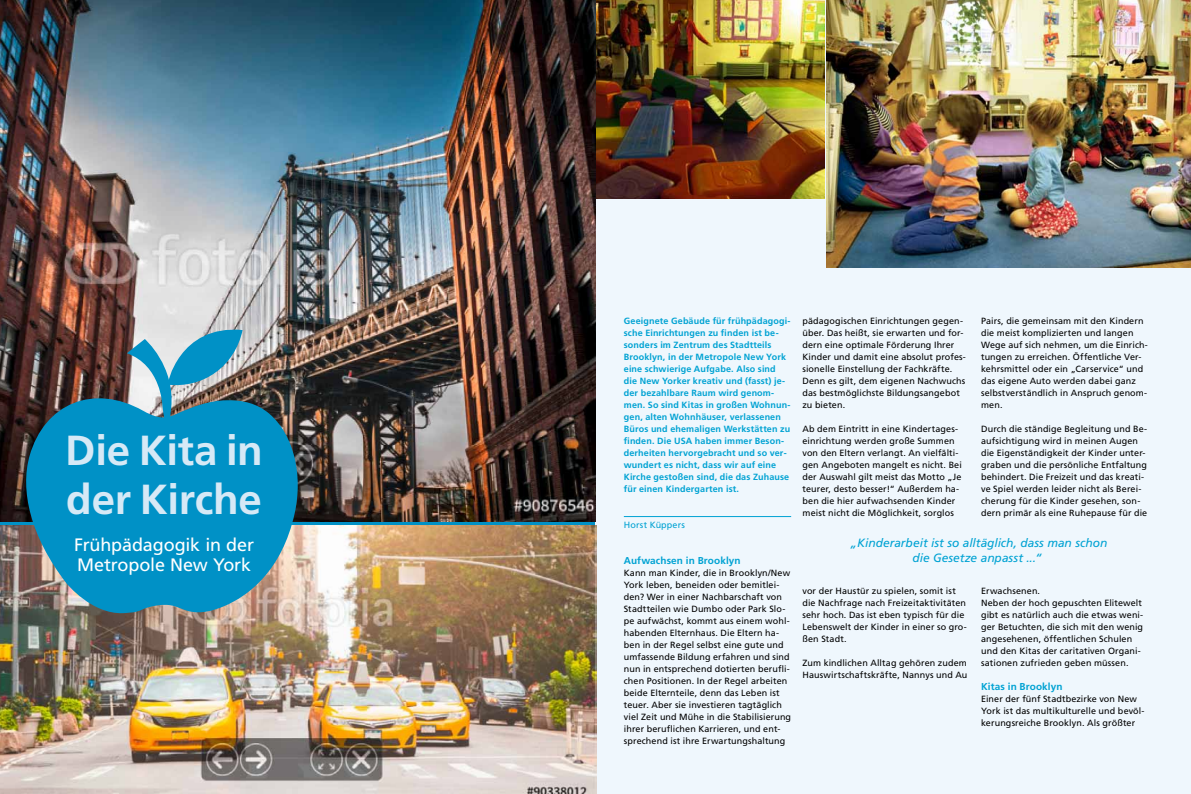
<style>
.page{position:relative;width:1191px;height:794px;background:#fff}
.page>*{position:absolute;margin:0;border:0;box-sizing:border-box;transform-origin:0 0}
.t1{font:700 42px/49px "Frutiger LT Std";letter-spacing:-.005em;color:#d6e9f6}
.t2{font:18px/20px "Frutiger LT Std";letter-spacing:-.01em;color:#fff}
.t3{font:italic 12px/14.5px "Frutiger LT Std";color:#00a2d3;text-align:center}
.t4{font:700 10px "Frutiger LT Std";letter-spacing:.01em;color:#00a2d3}
.t5{font:9px/12px "Frutiger LT Std";letter-spacing:.01em;color:#000}
.t6{font:700 9px/12px "Frutiger LT Std";letter-spacing:.015em;color:#00a2d3}
.t7{font:9px "Frutiger LT Std";letter-spacing:.02em;color:#00a2d3}
</style>
<div class="page">
<div style="left:595px;top:0;width:596px;height:794px;background:#eff7fd"></div>
<img style="left:595px;top:0;width:229px;height:198px">
<img style="left:826px;top:0;width:365px;height:267px">
<hr style="left:624px;top:516px;width:167px;height:1px;background:#00a2d3">
<img style="left:0;top:0;width:595px;height:521px">
<img style="left:0;top:525px;width:596px;height:269px">
<svg style="left:127px;top:324px;width:115px;height:59px;background:#72b1c8"></svg>
<svg style="left:20px;top:383px;width:283px;height:231px;background:#2289ae"></svg>
<h1 class="t1" style="left:65px;top:426px;width:199px">Die Kita in der Kirche</h1>
<h2 class="t2" style="left:74px;top:535px;width:181px">Frühpädagogik in der<br>Metropole New York</h2>
<p class="t6" style="left:624px;top:315px;width:168px">Geeignete Gebäude für frühpädagogi&shy;sche Einrichtungen zu finden ist be&shy;sonders im Zentrum des Stadtteils Brooklyn, in der Metropole New York eine schwierige Aufgabe. Also sind die New Yorker kreativ und (fasst) je&shy;der bezahlbare Raum wird genom&shy;men. So sind Kitas in großen Wohnun&shy;gen, alten Wohnhäuser, verlassenen Büros und ehemaligen Werkstätten zu finden. Die USA haben immer Beson&shy;derheiten hervorgebracht und so ver&shy;wundert es nicht, dass wir auf eine Kirche gestoßen sind, die das Zuhause für einen Kindergarten ist.</p>
<p class="t7" style="left:624px;top:520px;width:63px">Horst Küppers</p>
<p class="t4" style="left:624px;top:555px;width:118px">Aufwachsen in Brooklyn</p>
<p class="t5" style="left:624px;top:567px;width:169px">Kann man Kinder, die in Brooklyn/New York leben, beneiden oder bemitlei&shy;den? Wer in einer Nachbarschaft von Stadtteilen wie Dumbo oder Park Slo&shy;pe aufwächst, kommt aus einem wohl&shy;habenden Elternhaus. Die Eltern ha&shy;ben in der Regel selbst eine gute und umfassende Bildung erfahren und sind nun in entsprechend dotierten berufli&shy;chen Positionen. In der Regel arbeiten beide Elternteile, denn das Leben ist teuer. Aber sie investieren tagtäglich viel Zeit und Mühe in die Stabilisierung ihrer beruflichen Karrieren, und ent&shy;sprechend ist ihre Erwartungshaltung</p>
<p class="t5" style="left:802px;top:315px;width:165px">pädagogischen Einrichtungen gegen&shy;über. Das heißt, sie erwarten und for&shy;dern eine optimale Förderung Ihrer Kinder und damit eine absolut profes&shy;sionelle Einstellung der Fachkräfte.<br>Denn es gilt, dem eigenen Nachwuchs das bestmöglichste Bildungsangebot zu bieten.</p>
<p class="t5" style="left:802px;top:423px;width:161px">Ab dem Eintritt in eine Kindertages&shy;einrichtung werden große Summen von den Eltern verlangt. An vielfälti&shy;gen Angeboten mangelt es nicht. Bei der Auswahl gilt meist das Motto „Je teurer, desto besser!“ Außerdem ha&shy;ben die hier aufwachsenden Kinder meist nicht die Möglichkeit, sorglos</p>
<p class="t5" style="left:981px;top:315px;width:168px">Pairs, die gemeinsam mit den Kindern die meist komplizierten und langen Wege auf sich nehmen, um die Einrich&shy;tungen zu erreichen. Öffentliche Ver&shy;kehrsmittel oder ein „Carservice“ und das eigene Auto werden dabei ganz selbstverständlich in Anspruch genom&shy;men.</p>
<p class="t5" style="left:981px;top:423px;width:168px">Durch die ständige Begleitung und Be&shy;aufsichtigung wird in meinen Augen die Eigenständigkeit der Kinder unter&shy;graben und die persönliche Entfaltung behindert. Die Freizeit und das kreati&shy;ve Spiel werden leider nicht als Berei&shy;cherung für die Kinder gesehen, son&shy;dern primär als eine Ruhepause für die</p>
<h3 class="t3" style="left:850px;top:536px;width:258px">„Kinderarbeit ist so alltäglich, dass man schon die Gesetze anpasst ...“</h3>
<p class="t5" style="left:802px;top:585px;width:166px">vor der Haustür zu spielen, somit ist die Nachfrage nach Freizeitaktivitäten sehr hoch. Das ist eben typisch für die<br>Lebenswelt der Kinder in einer so gro&shy;ßen Stadt.</p>
<p class="t5" style="left:802px;top:657px;width:166px">Zum kindlichen Alltag gehören zudem<br>Hauswirtschaftskräfte, Nannys und Au</p>
<p class="t5" style="left:981px;top:585px;width:164px">Erwachsenen.<br>Neben der hoch gepuschten Elitewelt gibt es natürlich auch die etwas weni&shy;ger Betuchten, die sich mit den wenig angesehenen, öffentlichen Schulen und den Kitas der caritativen Organi&shy;sationen zufrieden geben müssen.</p>
<p class="t4" style="left:981px;top:681px;width:83px">Kitas in Brooklyn</p>
<p class="t5" style="left:981px;top:693px;width:165px">Einer der fünf Stadtbezirke von New<br>York ist das multikulturelle und bevöl&shy;kerungsreiche Brooklyn. Als größter</p>
</div>
